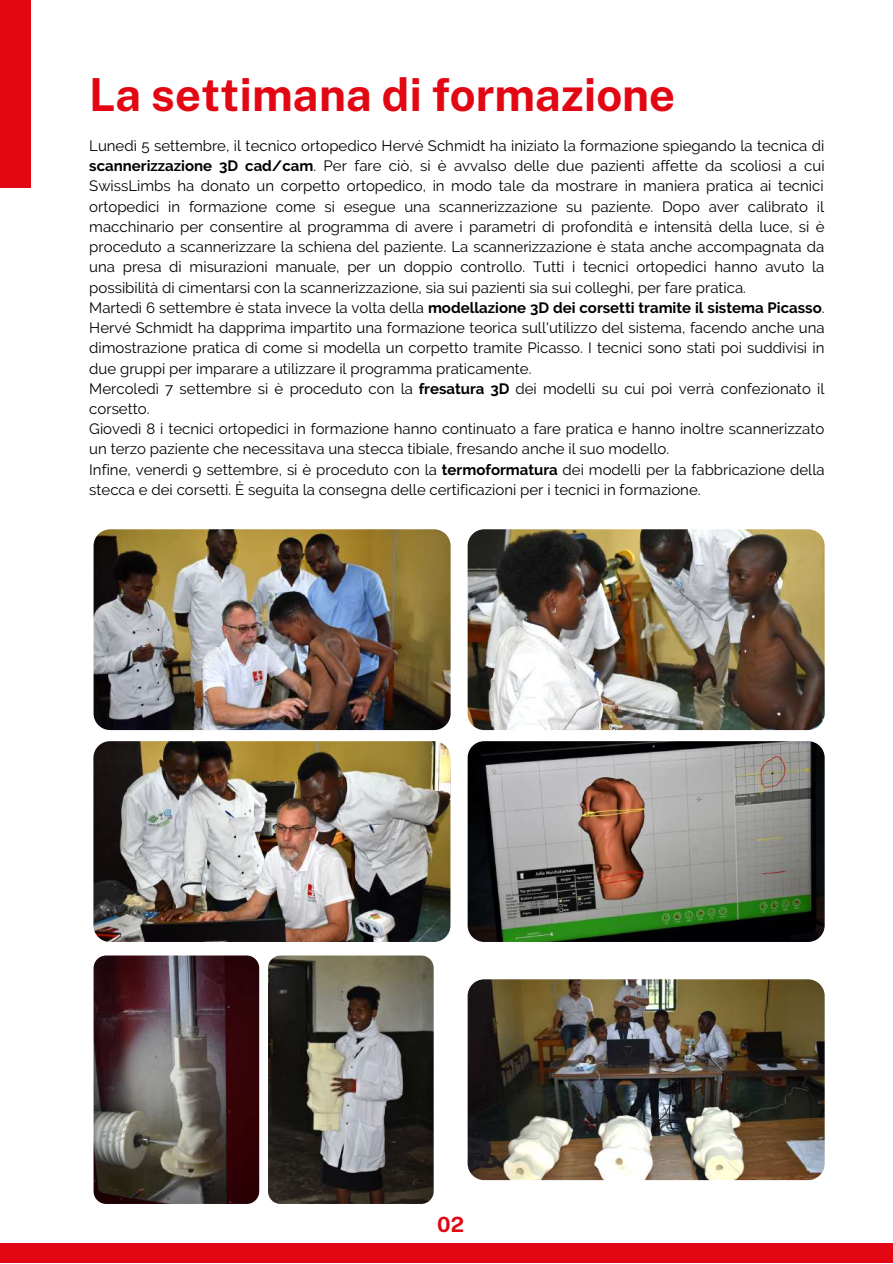
<style>
.page{position:relative;width:893px;height:1264px;background:#fff}
.page>*{position:absolute;margin:0;border:0;box-sizing:border-box;transform-origin:0 0}
.t1{font:700 45.45px "Public Sans";color:#e30613}
.t2{font:700 21px "Public Sans";color:#e30613}
.t3{font:15px/20.2px "Raleway";color:#000}
.s1{font-weight:700}
</style>
<div class="page">
<div style="left:0;top:1242px;width:892px;height:20px;background:#e30613"></div>
<div style="left:0;top:0;width:31px;height:187px;background:#e30613"></div>
<img style="left:94px;top:529px;width:356px;height:201px;border-radius:17px">
<img style="left:467px;top:529px;width:357px;height:201px;border-radius:17px">
<img style="left:93px;top:741px;width:357px;height:201px;border-radius:17px">
<img style="left:467px;top:741px;width:357px;height:201px;border-radius:17px">
<img style="left:467px;top:979px;width:357px;height:201px;border-radius:17px">
<img style="left:94px;top:955px;width:165px;height:248px;border-radius:13px">
<img style="left:268px;top:955px;width:165px;height:248px;border-radius:13px">
<h1 class="t1" style="left:89px;top:67px;width:587px">La settimana di formazione</h1>
<p class="t3" style="left:89px;top:135px;width:736px">Lunedì 5 settembre, il tecnico ortopedico Hervé Schmidt ha iniziato la formazione spiegando la tecnica di <span class="s1">scannerizzazione 3D cad/cam</span>. Per fare ciò, si è avvalso delle due pazienti affette da scoliosi a cui SwissLimbs ha donato un corpetto ortopedico, in modo tale da mostrare in maniera pratica ai tecnici ortopedici in formazione come si esegue una scannerizzazione su paziente. Dopo aver calibrato il macchinario per consentire al programma di avere i parametri di profondità e intensità della luce, si è proceduto a scannerizzare la schiena del paziente. La scannerizzazione è stata anche accompagnata da una presa di misurazioni manuale, per un doppio controllo. Tutti i tecnici ortopedici hanno avuto la possibilità di cimentarsi con la scannerizzazione, sia sui pazienti sia sui colleghi, per fare pratica.<br>Martedì 6 settembre è stata invece la volta della <span class="s1">modellazione 3D dei corsetti tramite il sistema Picasso</span>.<br>Hervé Schmidt ha dapprima impartito una formazione teorica sull'utilizzo del sistema, facendo anche una dimostrazione pratica di come si modella un corpetto tramite Picasso. I tecnici sono stati poi suddivisi in due gruppi per imparare a utilizzare il programma praticamente.<br>Mercoledì 7 settembre si è proceduto con la <span class="s1">fresatura 3D</span> dei modelli su cui poi verrà confezionato il corsetto.<br>Giovedì 8 i tecnici ortopedici in formazione hanno continuato a fare pratica e hanno inoltre scannerizzato un terzo paziente che necessitava una stecca tibiale, fresando anche il suo modello.<br>Infine, venerdì 9 settembre, si è proceduto con la <span class="s1">termoformatura</span> dei modelli per la fabbricazione della stecca e dei corsetti. È seguita la consegna delle certificazioni per i tecnici in formazione.</p>
<h2 class="t2" style="left:437px;top:1211px;width:28px">02</h2>
</div>
